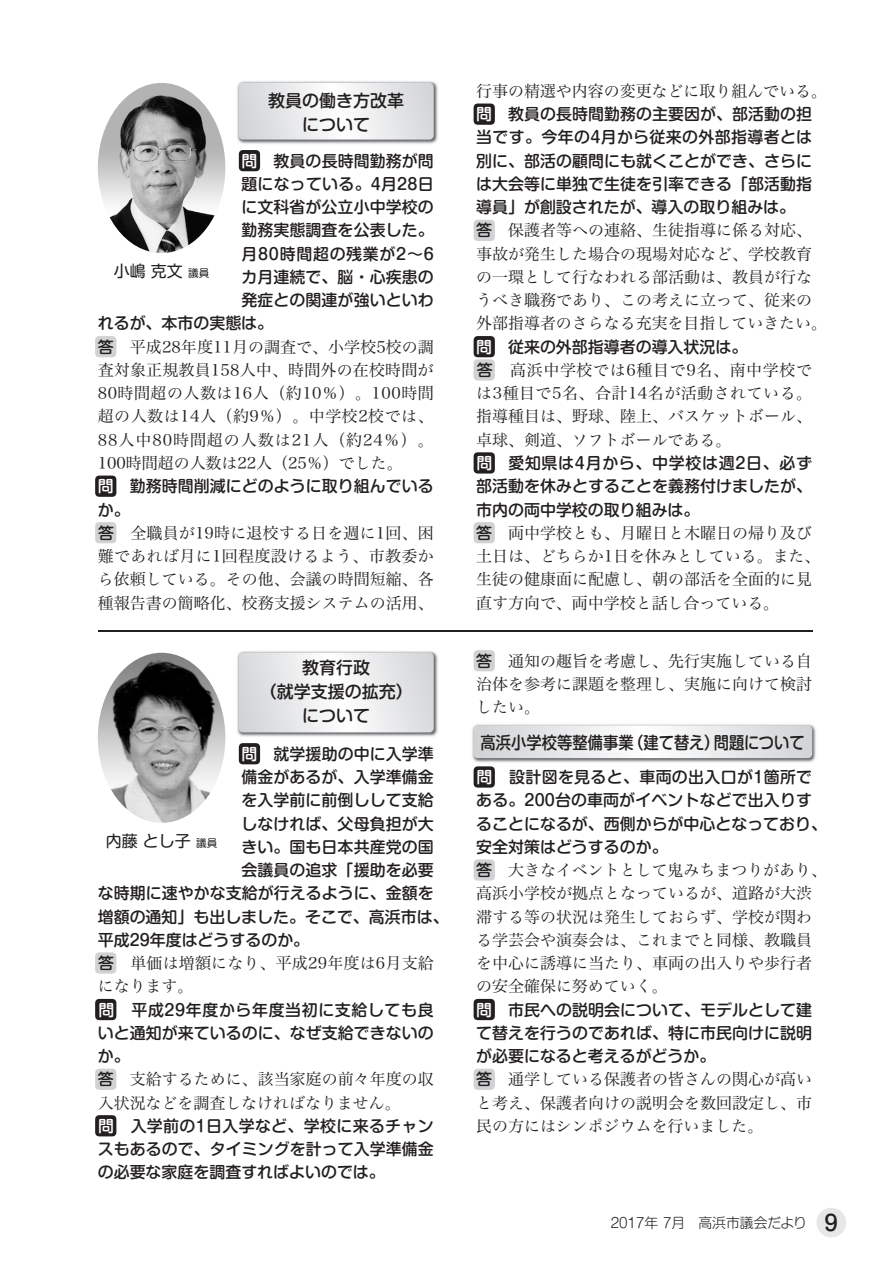
<style>
.page{position:relative;width:893px;height:1263px;background:#fff}
.page>*{position:absolute;margin:0;border:0;box-sizing:border-box;transform-origin:0 0}
.t1{font:16.95px/24px "Shin M Go Pro Medium 90 pv RKSJ H";color:#231f20;text-align:center}
.t2{font:16.95px "Shin M Go Pro Medium 90 pv RKSJ H";color:#231f20;scale:.9 1}
.t3{font:15.9px/23.2px "Hira Min Pro W3 90 pv RKSJ H";letter-spacing:.005em;color:#231f20;text-align:justify}
.t4{font:15.9px/23.2px "Shin M Go Pro Medium 90 pv RKSJ H";letter-spacing:.005em;color:#231f20;text-align:justify}
.t5{font:15.9px "Shin M Go Pro Medium 90 pv RKSJ H";letter-spacing:.045em;color:#231f20}
.t6{font:15.9px "Shin M Go Pro Regular 90 pv RKSJ H";color:#231f20}
.t7{font:13.8px "Shin M Go Pro Light 90 pv RKSJ H";color:#231f20}
.s1{color:#fff}
.s2{font-family:"Shin M Go Pro Medium 90 pv RKSJ H";color:#d1d2d4}
.s3{font-family:"Shin M Go Pro Medium 90 pv RKSJ H"}
.s4{font-size:10.65px}
.s5{font-family:"Shin M Go Pro Medium 90 pv RKSJ H";font-size:21.3px}
</style>
<div class="page">
<hr style="left:98px;top:631px;width:714px;height:1px;background:#231f20">
<img style="left:98px;top:83px;width:127px;height:170px">
<img style="left:98px;top:653px;width:127px;height:170px">
<div style="left:816px;top:1208px;width:30px;height:29px;background:#e6e7e9;border-radius:50%"></div>
<div style="left:239px;top:150px;width:21px;height:21px;border:8px solid #231f20"></div>
<div style="left:95px;top:336px;width:21px;height:21px;border:8px solid #d1d2d4"></div>
<div style="left:95px;top:476px;width:21px;height:21px;border:8px solid #231f20"></div>
<div style="left:95px;top:522px;width:21px;height:21px;border:8px solid #d1d2d4"></div>
<div style="left:474px;top:104px;width:21px;height:21px;border:8px solid #231f20"></div>
<div style="left:474px;top:220px;width:21px;height:21px;border:8px solid #d1d2d4"></div>
<div style="left:474px;top:336px;width:21px;height:21px;border:8px solid #231f20"></div>
<div style="left:474px;top:359px;width:21px;height:22px;border:8px solid #d1d2d4"></div>
<div style="left:474px;top:452px;width:21px;height:22px;border:8px solid #231f20"></div>
<div style="left:474px;top:522px;width:21px;height:21px;border:8px solid #d1d2d4"></div>
<img style="left:237px;top:81px;width:201px;height:63px">
<svg style="left:239px;top:83px;width:195px;height:57px"></svg>
<div style="left:239px;top:743px;width:21px;height:21px;border:8px solid #231f20"></div>
<div style="left:95px;top:952px;width:21px;height:22px;border:8px solid #d1d2d4"></div>
<div style="left:95px;top:999px;width:21px;height:21px;border:8px solid #231f20"></div>
<div style="left:95px;top:1069px;width:21px;height:21px;border:8px solid #d1d2d4"></div>
<div style="left:95px;top:1115px;width:21px;height:21px;border:8px solid #231f20"></div>
<div style="left:474px;top:650px;width:21px;height:21px;border:8px solid #d1d2d4"></div>
<div style="left:474px;top:766px;width:21px;height:22px;border:8px solid #231f20"></div>
<div style="left:474px;top:859px;width:21px;height:22px;border:8px solid #d1d2d4"></div>
<div style="left:474px;top:999px;width:21px;height:21px;border:8px solid #231f20"></div>
<div style="left:474px;top:1069px;width:21px;height:21px;border:8px solid #d1d2d4"></div>
<img style="left:237px;top:651px;width:201px;height:86px">
<svg style="left:239px;top:653px;width:195px;height:79px"></svg>
<img style="left:472px;top:724px;width:344px;height:39px">
<svg style="left:473px;top:725px;width:339px;height:33px"></svg>
<p class="t1" style="left:268px;top:86px;width:138px">教員の働き方改革について</p>
<p class="t4" style="left:241px;top:147px;width:194px">■<span class="s1">問　</span>教員の長時間勤務が問</p>
<p class="t4" style="left:241px;top:170px;width:194px">題になっている。4月28日</p>
<p class="t4" style="left:241px;top:194px;width:194px">に文科省が公立小中学校の</p>
<p class="t4" style="left:241px;top:217px;width:194px">勤務実態調査を公表した。</p>
<p class="t5" style="left:241px;top:241px;width:194px">月80時間超の残業が2～6</p>
<p class="t4" style="left:241px;top:263px;width:194px">カ月連続で、脳・心疾患の</p>
<p class="t4" style="left:241px;top:287px;width:194px">発症との関連が強いといわ</p>
<p class="t4" style="left:98px;top:310px;width:177px">れるが、本市の実態は。</p>
<p class="t3" style="left:98px;top:334px;width:338px"><span class="s2">■</span><span class="s3">答</span> 平成28年度11月の調査で、小学校5校の調査対象正規教員158人中、時間外の在校時間が80時間超の人数は16人（約10％）。100時間超の人数は14人（約9％）。中学校2校では、88人中80時間超の人数は21人（約24％）。100時間超の人数は22人（25％）でした。</p>
<p class="t4" style="left:98px;top:473px;width:337px">■<span class="s1">問　</span>勤務時間削減にどのように取り組んでいるか。</p>
<p class="t3" style="left:98px;top:520px;width:337px"><span class="s2">■</span><span class="s3">答</span> 全職員が19時に退校する日を週に1回、困難であれば月に1回程度設けるよう、市教委から依頼している。その他、会議の時間短縮、各種報告書の簡略化、校務支援システムの活用、</p>
<p class="t6" style="left:114px;top:258px;width:97px">小嶋 克文 <span class="s4">議員</span></p>
<p class="t1" style="left:260px;top:654px;width:155px">教育行政<br>（就学支援の拡充）について</p>
<p class="t4" style="left:241px;top:740px;width:194px">■<span class="s1">問　</span>就学援助の中に入学準</p>
<p class="t4" style="left:241px;top:763px;width:194px">備金があるが、入学準備金</p>
<p class="t4" style="left:241px;top:787px;width:194px">を入学前に前倒しして支給</p>
<p class="t4" style="left:241px;top:810px;width:194px">しなければ、父母負担が大</p>
<p class="t4" style="left:241px;top:833px;width:194px">きい。国も日本共産党の国</p>
<p class="t4" style="left:241px;top:856px;width:194px">会議員の追求「援助を必要</p>
<p class="t4" style="left:98px;top:880px;width:337px">な時期に速やかな支給が行えるように、金額を</p>
<p class="t4" style="left:98px;top:903px;width:352px">増額の通知」も出しました。そこで、高浜市は、</p>
<p class="t4" style="left:98px;top:926px;width:213px">平成29年度はどうするのか。</p>
<p class="t3" style="left:98px;top:950px;width:337px"><span class="s2">■</span><span class="s3">答</span> 単価は増額になり、平成29年度は6月支給になります。</p>
<p class="t4" style="left:98px;top:996px;width:337px">■<span class="s1">問　</span>平成29年度から年度当初に支給しても良いと通知が来ているのに、なぜ支給できないのか。</p>
<p class="t3" style="left:98px;top:1066px;width:337px"><span class="s2">■</span><span class="s3">答</span> 支給するために、該当家庭の前々年度の収入状況などを調査しなければなりません。</p>
<p class="t4" style="left:98px;top:1112px;width:337px">■<span class="s1">問　</span>入学前の1日入学など、学校に来るチャンスもあるので、タイミングを計って入学準備金の必要な家庭を調査すればよいのでは。</p>
<p class="t6" style="left:106px;top:828px;width:113px">内藤 とし子 <span class="s4">議員</span></p>
<p class="t3" style="left:476px;top:78px;width:352px">行事の精選や内容の変更などに取り組んでいる。</p>
<p class="t4" style="left:476px;top:101px;width:337px">■<span class="s1">問　</span>教員の長時間勤務の主要因が、部活動の担当です。今年の4月から従来の外部指導者とは別に、部活の顧問にも就くことができ、さらには大会等に単独で生徒を引率できる「部活動指導員」が創設されたが、導入の取り組みは。</p>
<p class="t3" style="left:476px;top:217px;width:352px;text-align:left"><span class="s2">■</span><span class="s3">答</span> 保護者等への連絡、生徒指導に係る対応、事故が発生した場合の現場対応など、学校教育の一環として行なわれる部活動は、教員が行なうべき職務であり、この考えに立って、従来の外部指導者のさらなる充実を目指していきたい。</p>
<p class="t4" style="left:476px;top:333px;width:273px">■<span class="s1">問　</span>従来の外部指導者の導入状況は。</p>
<p class="t3" style="left:476px;top:357px;width:337px"><span class="s2">■</span><span class="s3">答</span> 高浜中学校では6種目で9名、南中学校では3種目で5名、合計14名が活動されている。指導種目は、野球、陸上、バスケットボール、卓球、剣道、ソフトボールである。</p>
<p class="t4" style="left:476px;top:449px;width:337px">■<span class="s1">問　</span>愛知県は4月から、中学校は週2日、必ず部活動を休みとすることを義務付けましたが、市内の両中学校の取り組みは。</p>
<p class="t3" style="left:476px;top:520px;width:346px;text-align:left"><span class="s2">■</span><span class="s3">答</span> 両中学校とも、月曜日と木曜日の帰り及び土日は、どちらか1日を休みとしている。また、生徒の健康面に配慮し、朝の部活を全面的に見直す方向で、両中学校と話し合っている。</p>
<p class="t3" style="left:476px;top:648px;width:337px"><span class="s2">■</span><span class="s3">答</span> 通知の趣旨を考慮し、先行実施している自治体を参考に課題を整理し、実施に向けて検討したい。</p>
<p class="t2" style="left:481px;top:729px;width:362px">高浜小学校等整備事業（建て替え）問題について</p>
<p class="t4" style="left:476px;top:763px;width:352px;text-align:left">■<span class="s1">問　</span>設計図を見ると、車両の出入口が1箇所である。200台の車両がイベントなどで出入りすることになるが、西側からが中心となっており、安全対策はどうするのか。</p>
<p class="t3" style="left:476px;top:857px;width:352px;text-align:left"><span class="s3">答</span><span class="s2">■</span> 大きなイベントとして鬼みちまつりがあり、高浜小学校が拠点となっているが、道路が大渋滞する等の状況は発生しておらず、学校が関わる学芸会や演奏会は、これまでと同様、教職員を中心に誘導に当たり、車両の出入りや歩行者の安全確保に努めていく。</p>
<p class="t4" style="left:476px;top:996px;width:337px">■<span class="s1">問　</span>市民への説明会について、モデルとして建て替えを行うのであれば、特に市民向けに説明が必要になると考えるがどうか。</p>
<p class="t3" style="left:476px;top:1066px;width:337px"><span class="s2">■</span><span class="s3">答</span> 通学している保護者の皆さんの関心が高いと考え、保護者向けの説明会を数回設定し、市民の方にはシンポジウムを行いました。</p>
<p class="t7" style="left:611px;top:1212px;width:229px">2017年 7月　高浜市議会だより <span class="s5">9</span></p>
</div>
